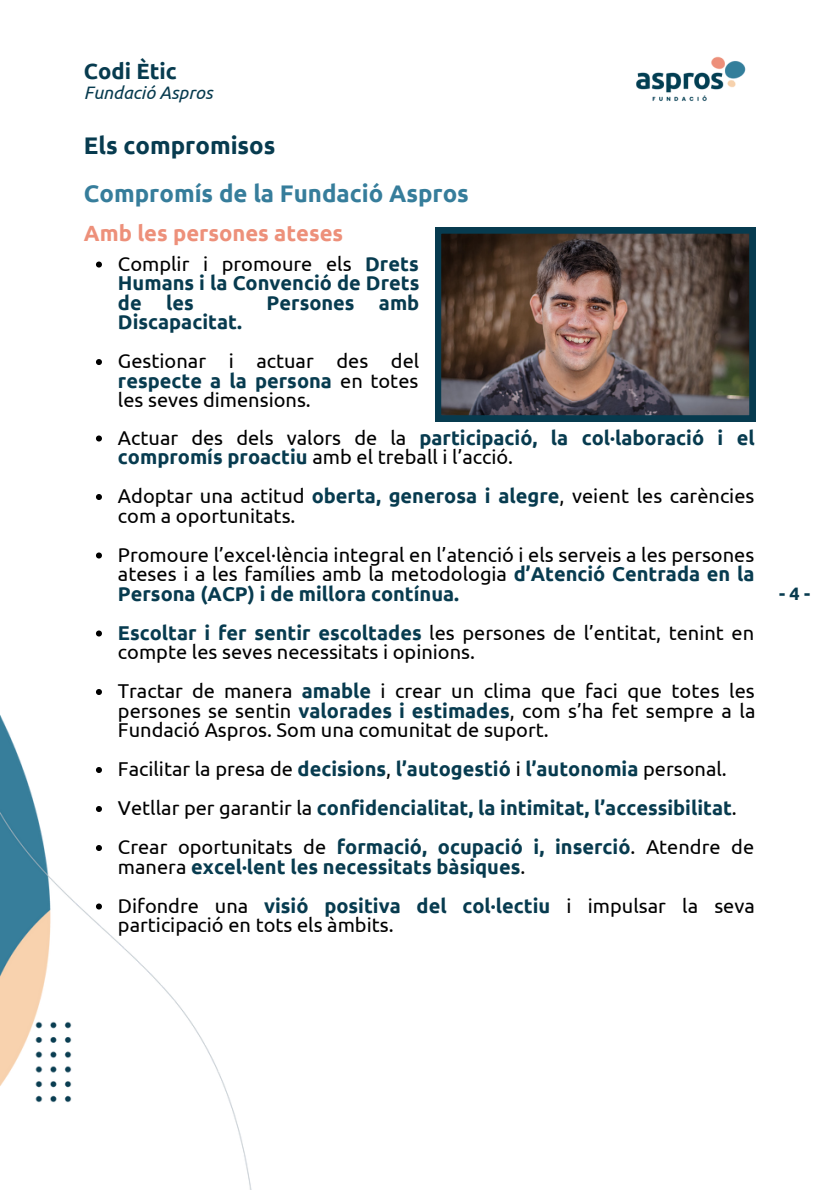
<style>
.page{position:relative;width:839px;height:1191px;background:#fff}
.page>*{position:absolute;margin:0;border:0;box-sizing:border-box;transform-origin:0 0}
.t1{font:700 24px "Ubuntu";color:#367d9b}
.t2{font:700 24px "Ubuntu";color:#073b4f}
.t3{font:700 22px "Ubuntu";color:#ed907a}
.t4{font:700 22px "Ubuntu";color:#073b4f}
.t5{font:20px/19.6px "Ubuntu";color:#000;text-align:justify}
.t6{font:700 20px/19.6px "Ubuntu";color:#073b4f}
.t7{font:italic 18px "Ubuntu";color:#073b4f}
.t8{font:700 18px "Ubuntu";color:#073b4f}
.s1{font-weight:400;color:#000}
.s2{font-weight:700;color:#073b4f}
</style>
<div class="page">
<img style="left:0;top:715px;width:252px;height:475px">
<img style="left:636px;top:56px;width:110px;height:45px">
<svg style="left:96px;top:262px;width:6px;height:6px"></svg>
<svg style="left:96px;top:359px;width:6px;height:6px"></svg>
<img style="left:435px;top:228px;width:320px;height:193px">
<svg style="left:96px;top:436px;width:6px;height:6px"></svg>
<svg style="left:96px;top:494px;width:6px;height:6px"></svg>
<svg style="left:96px;top:553px;width:6px;height:6px"></svg>
<svg style="left:96px;top:631px;width:6px;height:6px"></svg>
<svg style="left:96px;top:689px;width:6px;height:6px"></svg>
<svg style="left:96px;top:767px;width:6px;height:6px"></svg>
<svg style="left:96px;top:806px;width:6px;height:6px"></svg>
<svg style="left:96px;top:845px;width:6px;height:6px"></svg>
<svg style="left:96px;top:904px;width:6px;height:6px"></svg>
<p class="t4" style="left:84px;top:59px;width:94px">Codi Ètic</p>
<p class="t7" style="left:84px;top:82px;width:130px">Fundació Aspros</p>
<p class="t2" style="left:84px;top:132px;width:193px">Els compromisos</p>
<p class="t1" style="left:84px;top:179px;width:386px">Compromís de la Fundació Aspros</p>
<p class="t3" style="left:84px;top:221px;width:261px">Amb les persones ateses</p>
<p class="t6" style="left:118px;top:253px;width:303px;text-align:justify"><span class="s1">Complir i promoure els</span> Drets Humans i la Convenció de Drets de les</p>
<p class="t6" style="left:267px;top:292px;width:154px">Persones amb</p>
<p class="t6" style="left:118px;top:312px;width:125px">Discapacitat.</p>
<p class="t5" style="left:118px;top:351px;width:303px">Gestionar i actuar des del <span class="s2">respecte a la persona</span> en totes les seves dimensions.</p>
<p class="t6" style="left:118px;top:427px;width:638px"><span class="s1">Actuar des dels valors de la</span> participació, la col·laboració i el compromís proactiu <span class="s1">amb el treball i l’acció.</span></p>
<p class="t5" style="left:118px;top:486px;width:638px">Adoptar una actitud <span class="s2">oberta, generosa i alegre</span>, veient les carències com a oportunitats.</p>
<p class="t5" style="left:118px;top:544px;width:638px">Promoure l’excel·lència integral en l’atenció i els serveis a les persones ateses i a les famílies amb la metodologia <span class="s2">d’Atenció Centrada en la Persona (ACP) i de millora contínua.</span></p>
<p class="t5" style="left:118px;top:622px;width:637px"><span class="s2">Escoltar i fer sentir escoltades</span> les persones de l’entitat, tenint en compte les seves necessitats i opinions.</p>
<p class="t5" style="left:118px;top:681px;width:639px">Tractar de manera <span class="s2">amable</span> i crear un clima que faci que totes les persones se sentin <span class="s2">valorades i estimades</span>, com s’ha fet sempre a la Fundació Aspros. Som una comunitat de suport.</p>
<p class="t6" style="left:118px;top:759px;width:610px"><span class="s1">Facilitar la presa de</span> decisions<span class="s1">,</span> l’autogestió <span class="s1">i</span> l’autonomia <span class="s1">personal.</span></p>
<p class="t6" style="left:118px;top:798px;width:620px"><span class="s1">Vetllar per garantir la</span> confidencialitat, la intimitat, l’accessibilitat<span class="s1">.</span></p>
<p class="t6" style="left:118px;top:837px;width:637px"><span class="s1">Crear oportunitats de</span> formació, ocupació i, inserció<span class="s1">. Atendre de manera</span> excel·lent les necessitats bàsiques<span class="s1">.</span></p>
<p class="t5" style="left:118px;top:895px;width:638px">Difondre una <span class="s2">visió positiva del col·lectiu</span> i impulsar la seva participació en tots els àmbits.</p>
<p class="t8" style="left:779px;top:583px;width:33px">-4-</p>
</div>
